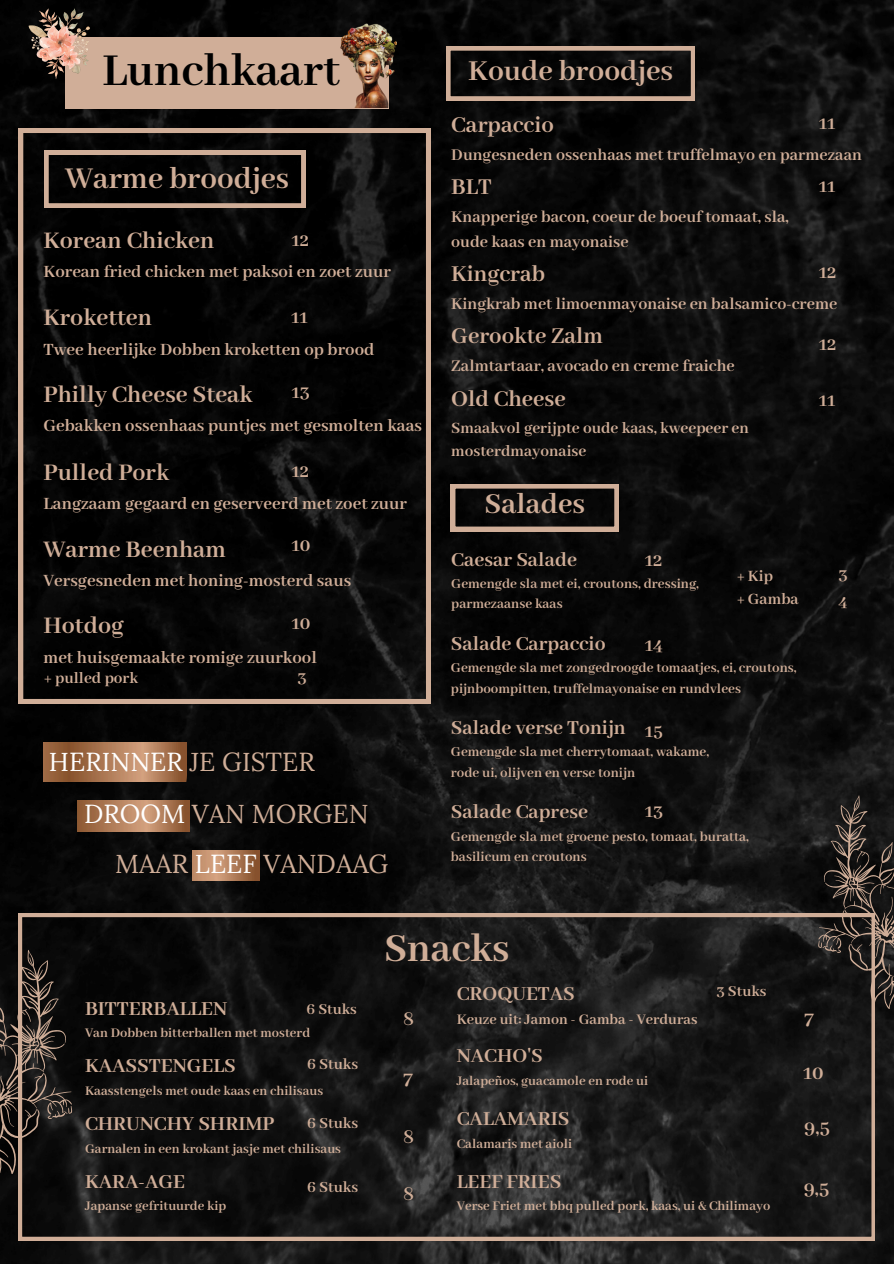
<style>
.page{position:relative;width:894px;height:1264px;background:#fff}
.page>*{position:absolute;margin:0;border:0;box-sizing:border-box;transform-origin:0 0}
.t1{font:700 49.65px "Abhaya Libre";color:#000}
.t2{font:700 43.05px "Abhaya Libre";color:#d0ae98}
.t3{font:700 32.85px "Abhaya Libre";color:#d0ae98}
.t4{font:700 31.35px "Abhaya Libre";color:#d0ae98}
.t5{font:25.95px "Lora";color:#d0ae98}
.t6{font:25.95px "Lora";color:#fff}
.t7{font:700 25.8px "Abhaya Libre";color:#d0ae98}
.t8{font:700 24.6px "Abhaya Libre";color:#d0ae98}
.t9{font:700 21.6px "Abhaya Libre";color:#d0ae98}
.t10{font:700 21.3px "Abhaya Libre";color:#d0ae98}
.t11{font:700 19.65px "Abhaya Libre";color:#d0ae98}
.t12{font:700 18.75px "Abhaya Libre";color:#d0ae98}
.t13{font:700 18.15px "Abhaya Libre";color:#d0ae98}
.t14{font:700 17.85px/24.8px "Abhaya Libre";color:#d0ae98}
.t15{font:700 17.1px/23.7px "Abhaya Libre";color:#d0ae98}
.t16{font:700 16.8px "Abhaya Libre";color:#d0ae98}
.t17{font:700 16.35px "Abhaya Libre";color:#d0ae98}
.t18{font:700 15.9px "Abhaya Libre";color:#d0ae98}
.t19{font:700 14.85px/20.2px "Abhaya Libre";color:#d0ae98}
.t20{font:700 14.4px "Abhaya Libre";color:#d0ae98}
.s1{color:#d0ae98}
.s2{color:#fff}
</style>
<div class="page">
<img style="left:0;top:0;width:893px;height:1263px">
<svg style="left:446px;top:46px;width:248px;height:54px"></svg>
<svg style="left:451px;top:484px;width:167px;height:47px"></svg>
<div style="left:65px;top:38px;width:273px;height:70px;background:#d0ae98"></div>
<img style="left:29px;top:9px;width:60px;height:69px">
<img style="left:338px;top:20px;width:58px;height:88px">
<svg style="left:19px;top:128px;width:411px;height:575px"></svg>
<svg style="left:44px;top:150px;width:261px;height:58px"></svg>
<svg style="left:19px;top:913px;width:855px;height:327px"></svg>
<svg style="left:0;top:949px;width:72px;height:253px"></svg>
<svg style="left:818px;top:795px;width:75px;height:236px"></svg>
<img style="left:44px;top:742px;width:143px;height:39px">
<img style="left:192px;top:850px;width:68px;height:30px">
<img style="left:77px;top:800px;width:113px;height:31px">
<h6 class="t1" style="left:102px;top:43px;width:239px">Lunchkaart</h6>
<p class="t3" style="left:65px;top:161px;width:226px">Warme broodjes</p>
<h6 class="t7" style="left:43px;top:226px;width:172px">Korean Chicken</h6>
<h6 class="t12" style="left:43px;top:261px;width:349px">Korean fried chicken met paksoi en zoet zuur</h6>
<p class="t7" style="left:43px;top:303px;width:110px">Kroketten</p>
<p class="t12" style="left:43px;top:339px;width:332px">Twee heerlijke Dobben kroketten op brood</p>
<p class="t7" style="left:43px;top:380px;width:210px">Philly Cheese Steak</p>
<p class="t12" style="left:43px;top:415px;width:380px">Gebakken ossenhaas puntjes met gesmolten kaas</p>
<h6 class="t11" style="left:291px;top:229px;width:19px">12</h6>
<h6 class="t11" style="left:291px;top:306px;width:18px">11</h6>
<p class="t11" style="left:291px;top:381px;width:20px">13</p>
<p class="t7" style="left:43px;top:458px;width:127px">Pulled Pork</p>
<p class="t12" style="left:43px;top:493px;width:365px">Langzaam gegaard en geserveerd met zoet zuur</p>
<p class="t7" style="left:43px;top:535px;width:184px">Warme Beenham</p>
<p class="t12" style="left:43px;top:570px;width:309px">Versgesneden met honing-mosterd saus</p>
<p class="t7" style="left:43px;top:611px;width:82px">Hotdog</p>
<p class="t12" style="left:43px;top:647px;width:275px">met huisgemaakte romige zuurkool</p>
<p class="t11" style="left:291px;top:460px;width:19px">12</p>
<p class="t11" style="left:291px;top:534px;width:21px">10</p>
<p class="t11" style="left:291px;top:613px;width:21px">10</p>
<p class="t15" style="left:44px;top:666px;width:95px">+ pulled pork</p>
<p class="t13" style="left:297px;top:668px;width:11px">3</p>
<p class="t6" style="left:49px;top:744px;width:267px">HERINNER <span class="s1">JE GISTER</span></p>
<p class="t5" style="left:84px;top:797px;width:286px"><span class="s2">DROOM</span> VAN MORGEN</p>
<h2 class="t5" style="left:115px;top:846px;width:274px">MAAR <span class="s2">LEEF</span> VANDAAG</h2>
<p class="t4" style="left:468px;top:53px;width:206px">Koude broodjes</p>
<h3 class="t8" style="left:451px;top:111px;width:104px">Carpaccio</h3>
<h3 class="t14" style="left:451px;top:143px;width:412px">Dungesneden ossenhaas met truffelmayo en parmezaan</h3>
<p class="t11" style="left:818px;top:112px;width:18px">11</p>
<p class="t8" style="left:451px;top:173px;width:42px">BLT</p>
<p class="t14" style="left:451px;top:205px;width:339px">Knapperige bacon, coeur de boeuf tomaat, sla, oude kaas en mayonaise</p>
<p class="t11" style="left:818px;top:176px;width:18px">11</p>
<h6 class="t8" style="left:451px;top:260px;width:95px">Kingcrab</h6>
<h6 class="t14" style="left:451px;top:292px;width:387px">Kingkrab met limoenmayonaise en balsamico-creme</h6>
<h3 class="t11" style="left:818px;top:261px;width:19px">12</h3>
<h3 class="t8" style="left:451px;top:323px;width:153px">Gerookte Zalm</h3>
<h3 class="t14" style="left:451px;top:354px;width:285px">Zalmtartaar, avocado en creme fraiche</h3>
<h6 class="t8" style="left:451px;top:385px;width:116px">Old Cheese</h6>
<h6 class="t15" style="left:451px;top:416px;width:299px">Smaakvol gerijpte oude kaas, kweepeer en mosterdmayonaise</h6>
<p class="t4" style="left:484px;top:486px;width:102px">Salades</p>
<p class="t9" style="left:451px;top:547px;width:127px">Caesar Salade</p>
<h6 class="t19" style="left:451px;top:574px;width:249px">Gemengde sla met ei, croutons, dressing,</h6>
<p class="t19" style="left:451px;top:594px;width:113px">parmezaanse kaas</p>
<p class="t11" style="left:644px;top:549px;width:19px">12</p>
<h6 class="t15" style="left:736px;top:564px;width:63px">+ Kip<br>+ Gamba</h6>
<p class="t9" style="left:451px;top:631px;width:156px">Salade Carpaccio</p>
<p class="t19" style="left:451px;top:658px;width:347px">Gemengde sla met zongedroogde tomaatjes, ei, croutons, pijnboompitten, truffelmayonaise en rundvlees</p>
<h6 class="t11" style="left:644px;top:634px;width:20px">14</h6>
<p class="t9" style="left:451px;top:715px;width:176px">Salade verse Tonijn</p>
<p class="t19" style="left:451px;top:742px;width:260px">Gemengde sla met cherrytomaat, wakame, rode ui, olijven en verse tonijn</p>
<p class="t11" style="left:644px;top:720px;width:20px">15</p>
<h6 class="t9" style="left:451px;top:800px;width:138px">Salade Caprese</h6>
<h6 class="t19" style="left:451px;top:826px;width:299px">Gemengde sla met groene pesto, tomaat, buratta, basilicum en croutons</h6>
<p class="t11" style="left:644px;top:800px;width:20px">13</p>
<p class="t11" style="left:818px;top:333px;width:19px">12</p>
<h6 class="t11" style="left:818px;top:390px;width:18px">11</h6>
<p class="t13" style="left:838px;top:564px;width:11px">3</p>
<p class="t13" style="left:838px;top:591px;width:11px">4</p>
<h3 class="t9" style="left:85px;top:996px;width:144px">BITTERBALLEN</h3>
<p class="t20" style="left:85px;top:1025px;width:227px">Van Dobben bitterballen met mosterd</p>
<p class="t17" style="left:306px;top:1000px;width:52px">6 Stuks</p>
<p class="t16" style="left:307px;top:1054px;width:53px">6 Stuks</p>
<h3 class="t9" style="left:85px;top:1054px;width:152px">KAASSTENGELS</h3>
<p class="t20" style="left:85px;top:1082px;width:240px">Kaasstengels met oude kaas en chilisaus</p>
<h3 class="t9" style="left:85px;top:1111px;width:191px">CHRUNCHY SHRIMP</h3>
<p class="t20" style="left:85px;top:1140px;width:257px">Garnalen in een krokant jasje met chilisaus</p>
<p class="t16" style="left:307px;top:1114px;width:53px">6 Stuks</p>
<h3 class="t9" style="left:85px;top:1169px;width:102px">KARA-AGE</h3>
<p class="t20" style="left:85px;top:1198px;width:143px">Japanse gefrituurde kip</p>
<p class="t16" style="left:307px;top:1177px;width:53px">6 Stuks</p>
<p class="t2" style="left:384px;top:925px;width:127px">Snacks</p>
<p class="t10" style="left:403px;top:1006px;width:13px">8</p>
<p class="t10" style="left:403px;top:1067px;width:11px">7</p>
<p class="t10" style="left:403px;top:1124px;width:13px">8</p>
<h3 class="t9" style="left:456px;top:981px;width:120px">CROQUETAS</h3>
<p class="t18" style="left:456px;top:1010px;width:242px">Keuze uit: Jamon - Gamba - Verduras</p>
<h3 class="t9" style="left:456px;top:1044px;width:87px">NACHO'S</h3>
<p class="t20" style="left:456px;top:1072px;width:193px">Jalapeños, guacamole en rode ui</p>
<h3 class="t9" style="left:456px;top:1106px;width:114px">CALAMARIS</h3>
<p class="t20" style="left:456px;top:1135px;width:117px">Calamaris met aioli</p>
<p class="t17" style="left:716px;top:981px;width:51px">3 Stuks</p>
<h4 class="t10" style="left:403px;top:1182px;width:13px">8</h4>
<h3 class="t9" style="left:456px;top:1169px;width:106px">LEEF FRIES</h3>
<p class="t20" style="left:456px;top:1198px;width:315px">Verse Friet met bbq pulled pork, kaas, ui &amp; Chilimayo</p>
<p class="t10" style="left:804px;top:1006px;width:11px">7</p>
<h4 class="t10" style="left:802px;top:1061px;width:22px">10</h4>
<h4 class="t10" style="left:804px;top:1116px;width:27px">9,5</h4>
<p class="t10" style="left:803px;top:1177px;width:27px">9,5</p>
</div>
